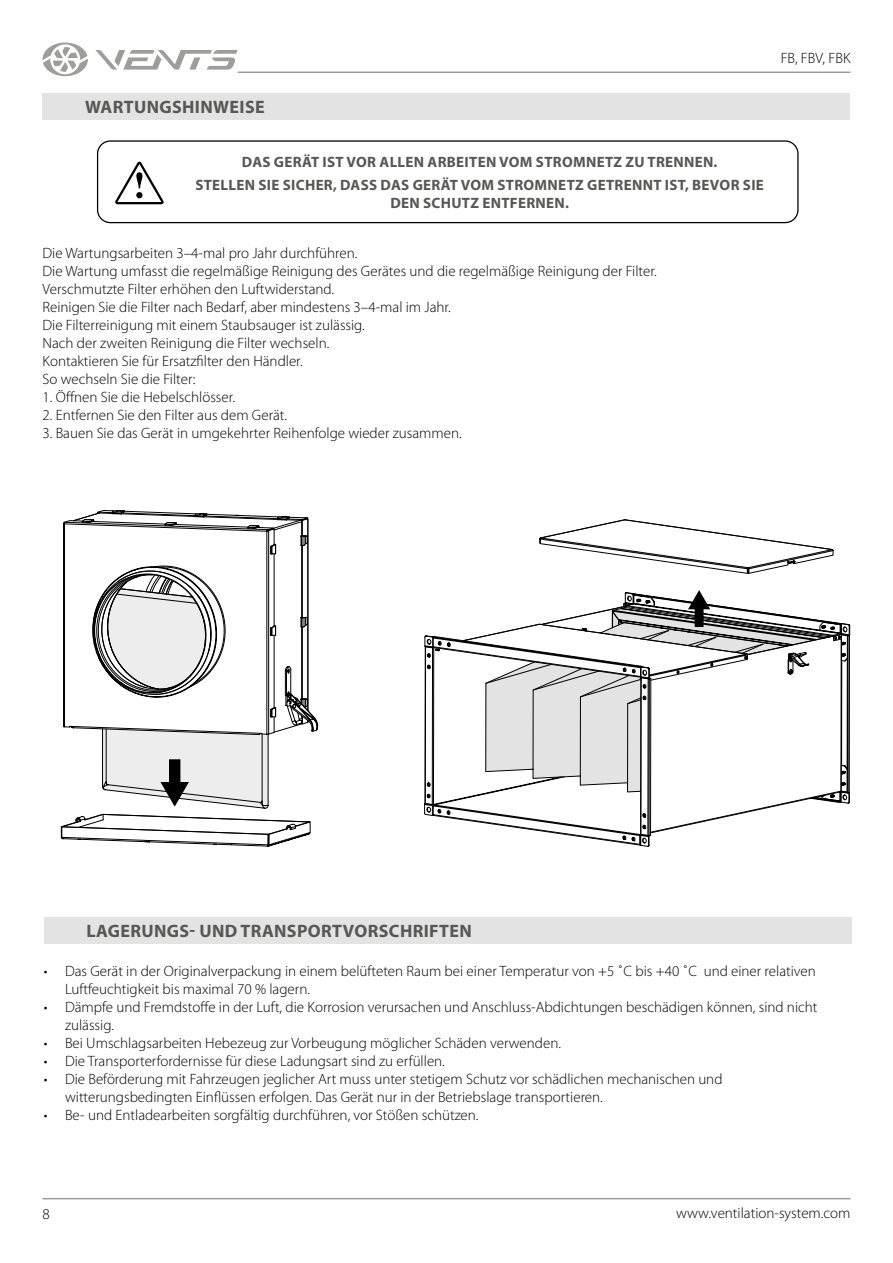
<style>
.page{position:relative;width:893px;height:1263px;background:#fff}
.page>*{position:absolute;margin:0;border:0;box-sizing:border-box;transform-origin:0 0}
.t1{font:700 18px "Myriad Pro";letter-spacing:.02em;color:#575756}
.t2{font:300 15px/18px "Myriad Pro";color:#000}
.t3{font:700 15px/22.2px "Myriad Pro";letter-spacing:.02em;color:#575756;text-align:center}
</style>
<div class="page">
<hr style="left:43px;top:1198px;width:807px;height:1px;background:#9d9d9c">
<hr style="left:238px;top:72px;width:612px;height:1px;background:#9d9d9c">
<svg style="left:95px;top:50px;width:143px;height:20px"></svg>
<svg style="left:43px;top:43px;width:45px;height:33px"></svg>
<div style="left:44px;top:917px;width:808px;height:26px;background:#e3e3e3"></div>
<div style="left:97px;top:140px;width:702px;height:83px;border:1px solid #000;border-radius:13px"></div>
<svg style="left:115px;top:162px;width:49px;height:42px"></svg>
<div style="left:43px;top:93px;width:807px;height:27px;background:#e3e3e3"></div>
<svg style="left:61px;top:512px;width:257px;height:335px"></svg>
<svg style="left:441px;top:817px;width:285px;height:28px"></svg>
<svg style="left:632px;top:825px;width:17px;height:22px"></svg>
<svg style="left:539px;top:519px;width:295px;height:55px"></svg>
<svg style="left:424px;top:590px;width:426px;height:227px"></svg>
<p class="t1" style="left:85px;top:95px;width:181px">WARTUNGSHINWEISE</p>
<p class="t3" style="left:195px;top:151px;width:570px">DAS GERÄT IST VOR ALLEN ARBEITEN VOM STROMNETZ ZU TRENNEN.<br>STELLEN SIE SICHER, DASS DAS GERÄT VOM STROMNETZ GETRENNT IST, BEVOR SIE</p>
<p class="t3" style="left:390px;top:191px;width:180px">DEN SCHUTZ ENTFERNEN.</p>
<p class="t2" style="left:43px;top:244px;width:616px">Die Wartungsarbeiten 3–4-mal pro Jahr durchführen.<br>Die Wartung umfasst die regelmäßige Reinigung des Gerätes und die regelmäßige Reinigung der Filter.<br>Verschmutzte Filter erhöhen den Luftwiderstand.<br>Reinigen Sie die Filter nach Bedarf, aber mindestens 3–4-mal im Jahr.<br>Die Filterreinigung mit einem Staubsauger ist zulässig.<br>Nach der zweiten Reinigung die Filter wechseln.<br>Kontaktieren Sie für Ersatzfilter den Händler.<br>So wechseln Sie die Filter:</p>
<p class="t2" style="left:43px;top:388px;width:194px">1. Öffnen Sie die Hebelschlösser.</p>
<p class="t2" style="left:43px;top:406px;width:246px">2. Entfernen Sie den Filter aus dem Gerät.</p>
<p class="t2" style="left:43px;top:424px;width:421px">3. Bauen Sie das Gerät in umgekehrter Reihenfolge wieder zusammen.</p>
<p class="t2" style="left:781px;top:49px;width:71px">FB, FBV, FBK</p>
<p class="t1" style="left:86px;top:919px;width:387px">LAGERUNGS- UND TRANSPORTVORSCHRIFTEN</p>
<p class="t2" style="left:65px;top:962px;width:752px;text-indent:-21px">• Das Gerät in der Originalverpackung in einem belüfteten Raum bei einer Temperatur von +5 ˚C bis +40 ˚C und einer relativen<br>Luftfeuchtigkeit bis maximal 70 % lagern.</p>
<p class="t2" style="left:65px;top:998px;width:754px;text-indent:-21px">• Dämpfe und Fremdstoffe in der Luft, die Korrosion verursachen und Anschluss-Abdichtungen beschädigen können, sind nicht zulässig.</p>
<p class="t2" style="left:44px;top:1034px;width:519px">• Bei Umschlagsarbeiten Hebezeug zur Vorbeugung möglicher Schäden verwenden.</p>
<p class="t2" style="left:44px;top:1052px;width:403px">• Die Transporterfordernisse für diese Ladungsart sind zu erfüllen.</p>
<p class="t2" style="left:65px;top:1070px;width:659px;text-indent:-21px">• Die Beförderung mit Fahrzeugen jeglicher Art muss unter stetigem Schutz vor schädlichen mechanischen und witterungsbedingten Einflüssen erfolgen. Das Gerät nur in der Betriebslage transportieren.</p>
<p class="t2" style="left:44px;top:1106px;width:436px">• Be- und Entladearbeiten sorgfältig durchführen, vor Stößen schützen.</p>
<p class="t2" style="left:43px;top:1205px;width:9px">8</p>
<p class="t2" style="left:676px;top:1204px;width:176px">www.ventilation-system.com</p>
</div>
